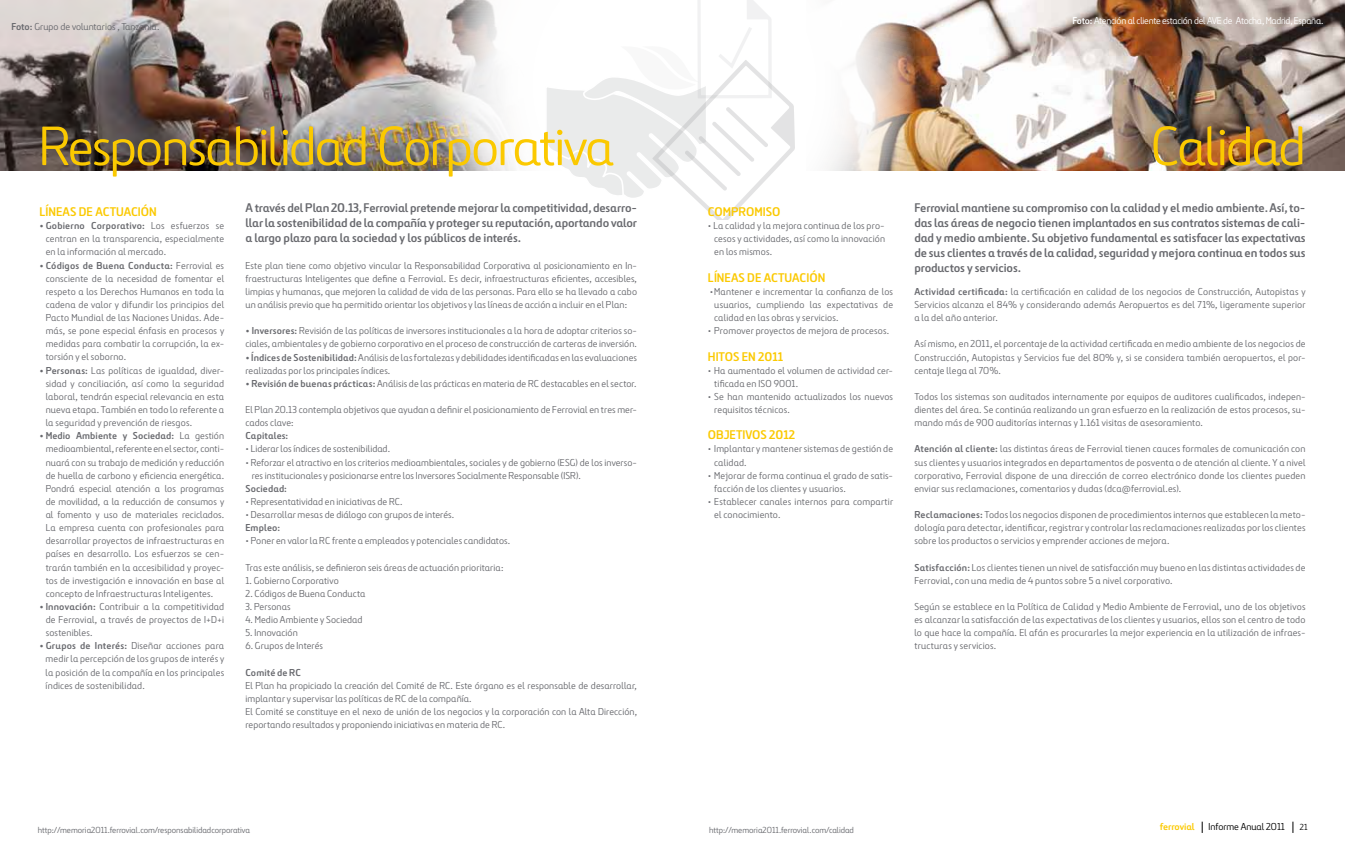
<style>
.page{position:relative;width:1345px;height:861px;background:#fff}
.page>*{position:absolute;margin:0;border:0;box-sizing:border-box;transform-origin:0 0}
.t1{font:55px "Ferrovial";letter-spacing:-.03em;color:#fbc900}
.t2{font:700 12.5px/15px "Ferrovial";letter-spacing:-.01em;color:#68696e;text-align:justify}
.t3{font:700 12.5px "Ferrovial";color:#fbc900}
.t4{font:10px/13.1px "Ferrovial";letter-spacing:.015em;color:#68696e;text-align:justify}
.t5{font:10px "Ferrovial";letter-spacing:-.02em;color:#fff}
.t6{font:700 10px "Ferrovial";letter-spacing:.01em;color:#68696e}
.t7{font:10px "Ferrovial";color:#000}
.t8{font:700 10px "Ferrovial";color:#fbc900}
.t9{font:8.75px "Ferrovial";color:#68696e}
.t10{font:8.75px "Ferrovial";color:#000}
.s1{font-weight:700}
</style>
<div class="page">
<img style="left:0;top:0;width:433px;height:170px">
<img style="left:914px;top:0;width:430px;height:170px">
<svg style="left:433px;top:0;width:481px;height:171px;fill:#f8f6f6"></svg>
<svg style="left:544px;top:0;width:251px;height:220px"></svg>
<p class="t4" style="left:11px;top:20px;width:150px"><span class="s1">Foto:</span> Grupo de voluntarios , Tanzania.</p>
<p class="t5" style="left:1072px;top:14px;width:253px"><span class="s1">Foto:</span> Atención al cliente estación del AVE de Atocha, Madrid, España.</p>
<h1 class="t1" style="left:39px;top:112px;width:576px">Responsabilidad Corporativa</h1>
<p class="t3" style="left:39px;top:204px;width:119px">Líneas de actuaci ón</p>
<p class="t4" style="left:46px;top:219px;width:180px;text-indent:-6px"><span class="s1">• Gobierno Corporativo:</span> Los esfuerzos se centran en la transparencia, especialmente en la información al mercado.</p>
<p class="t4" style="left:46px;top:258px;width:180px;text-indent:-6px"><span class="s1">• Códigos de Buena Conducta:</span> Ferrovial es consciente de la necesidad de fomentar el respeto a los Derechos Humanos en toda la cadena de valor y difundir los principios del Pacto Mundial de las Naciones Unidas. Ade&shy;más, se pone especial énfasis en procesos y medidas para combatir la corrupción, la ex&shy;torsión y el soborno.</p>
<p class="t4" style="left:46px;top:363px;width:180px;text-indent:-6px"><span class="s1">• Personas:</span> Las políticas de igualdad, diver&shy;sidad y conciliación, así como la seguridad laboral, tendrán especial relevancia en esta nueva etapa. También en todo lo referente a la seguridad y prevención de riesgos.</p>
<p class="t4" style="left:46px;top:429px;width:180px;text-indent:-6px"><span class="s1">• Medio Ambiente y Sociedad:</span> La gestión medioambiental, referente en el sector, conti&shy;nuará con su trabajo de medición y reducción de huella de carbono y eficiencia energética.<br>Pondrá especial atención a los programas de movilidad, a la reducción de consumos y al fomento y uso de materiales reciclados.<br>La empresa cuenta con profesionales para desarrollar proyectos de infraestructuras en países en desarrollo. Los esfuerzos se cen&shy;trarán también en la accesibilidad y proyec&shy;tos de investigación e innovación en base al concepto de Infraestructuras Inteligentes.</p>
<p class="t4" style="left:46px;top:599px;width:180px;text-indent:-6px"><span class="s1">• Innovación:</span> Contribuir a la competitividad de Ferrovial, a través de proyectos de I+D+i sostenibles.</p>
<p class="t4" style="left:46px;top:639px;width:180px;text-indent:-6px"><span class="s1">• Grupos de Interés:</span> Diseñar acciones para medir la percepción de los grupos de interés y la posición de la compañía en los principales índices de sostenibilidad.</p>
<p class="t2" style="left:245px;top:200px;width:393px">A través del Plan 20.13, Ferrovial pretende mejorar la competitividad, desarro&shy;llar la sostenibilidad de la compañía y proteger su reputación, aportando valor a largo plazo para la sociedad y los públicos de interés.</p>
<p class="t4" style="left:245px;top:258px;width:393px">Este plan tiene como objetivo vincular la Responsabilidad Corporativa al posicionamiento en In&shy;fraestructuras Inteligentes que define a Ferrovial. Es decir, infraestructuras eficientes, accesibles, limpias y humanas, que mejoren la calidad de vida de las personas. Para ello se ha llevado a cabo un análisis previo que ha permitido orientar los objetivos y las líneas de acción a incluir en el Plan:</p>
<p class="t4" style="left:245px;top:324px;width:393px"><span class="s1">• Inversores:</span> Revisión de las políticas de inversores institucionales a la hora de adoptar criterios so&shy;ciales, ambientales y de gobierno corporativo en el proceso de construcción de carteras de inversión.</p>
<p class="t4" style="left:245px;top:350px;width:393px"><span class="s1">• Índices de Sostenibilidad:</span> Análisis de las fortalezas y debilidades identificadas en las evaluaciones realizadas por los principales índices.</p>
<p class="t4" style="left:245px;top:376px;width:393px"><span class="s1">• Revisión de buenas prácticas:</span> Análisis de las prácticas en materia de RC destacables en el sector.</p>
<p class="t4" style="left:245px;top:403px;width:393px">El Plan 20.13 contempla objetivos que ayudan a definir el posicionamiento de Ferrovial en tres mer&shy;cados clave:</p>
<p class="t6" style="left:245px;top:429px;width:44px">Capitales:</p>
<p class="t4" style="left:245px;top:442px;width:146px">• Liderar los índices de sostenibilidad.</p>
<p class="t4" style="left:252px;top:455px;width:387px;text-indent:-6px">• Reforzar el atractivo en los criterios medioambientales, sociales y de gobierno (ESG) de los inverso&shy;res institucionales y posicionarse entre los Inversores Socialmente Responsable (ISR).</p>
<p class="t6" style="left:245px;top:482px;width:43px">Sociedad:</p>
<p class="t4" style="left:245px;top:494px;width:159px">• Representatividad en iniciativas de RC.</p>
<p class="t4" style="left:245px;top:508px;width:210px">• Desarrollar mesas de diálogo con grupos de interés.</p>
<p class="t6" style="left:245px;top:521px;width:36px">Empleo:</p>
<p class="t4" style="left:245px;top:534px;width:266px">• Poner en valor la RC frente a empleados y potenciales candidatos.</p>
<p class="t4" style="left:245px;top:560px;width:259px">Tras este análisis, se definieron seis áreas de actuación prioritaria:</p>
<p class="t4" style="left:245px;top:573px;width:95px">1. Gobierno Corporativo</p>
<p class="t4" style="left:245px;top:586px;width:121px">2. Códigos de Buena Conducta</p>
<p class="t4" style="left:245px;top:599px;width:47px">3. Personas</p>
<p class="t4" style="left:245px;top:613px;width:119px">4. Medio Ambiente y Sociedad</p>
<p class="t4" style="left:245px;top:626px;width:54px">5. Innovación</p>
<p class="t4" style="left:245px;top:639px;width:79px">6. Grupos de Interés</p>
<p class="t6" style="left:245px;top:665px;width:57px">Comité de RC</p>
<p class="t4" style="left:245px;top:678px;width:393px;text-align:left">El Plan ha propiciado la creación del Comité de RC. Este órgano es el responsable de desarrollar, implantar y supervisar las políticas de RC de la compañía.<br>El Comité se constituye en el nexo de unión de los negocios y la corporación con la Alta Dirección, reportando resultados y proponiendo iniciativas en materia de RC.</p>
<p class="t3" style="left:708px;top:204px;width:24px">Compr</p>
<p class="t3" style="left:746px;top:204px;width:36px">omiso</p>
<p class="t4" style="left:714px;top:219px;width:172px;text-indent:-6px">• La calidad y la mejora continua de los pro&shy;cesos y actividades, así como la innovación en los mismos.</p>
<p class="t3" style="left:708px;top:269px;width:119px">Líneas de actuaci ón</p>
<p class="t4" style="left:714px;top:284px;width:180px;text-indent:-4px">•Mantener e incrementar la confianza de los usuarios, cumpliendo las expectativas de calidad en las obras y servicios.</p>
<p class="t4" style="left:708px;top:324px;width:183px">• Promover proyectos de mejora de procesos.</p>
<p class="t3" style="left:708px;top:348px;width:77px">Hitos en 2011</p>
<p class="t4" style="left:714px;top:363px;width:180px;text-indent:-6px">• Ha aumentado el volumen de actividad cer&shy;tificada en ISO 9001.</p>
<p class="t4" style="left:714px;top:389px;width:180px;text-indent:-6px">• Se han mantenido actualizados los nuevos requisitos técnicos.</p>
<p class="t3" style="left:708px;top:427px;width:89px">Obj etivos 2012</p>
<p class="t4" style="left:714px;top:442px;width:180px;text-indent:-6px">• Implantar y mantener sistemas de gestión de calidad.</p>
<p class="t4" style="left:714px;top:468px;width:180px;text-indent:-6px">• Mejorar de forma continua el grado de satis&shy;facción de los clientes y usuarios.</p>
<p class="t4" style="left:714px;top:494px;width:180px;text-indent:-6px">• Establecer canales internos para compartir el conocimiento.</p>
<h1 class="t1" style="left:1150px;top:112px;width:156px">Calidad</h1>
<p class="t2" style="left:914px;top:200px;width:392px">Ferrovial mantiene su compromiso con la calidad y el medio ambiente. Así, to&shy;das las áreas de negocio tienen implantados en sus contratos sistemas de cali&shy;dad y medio ambiente. Su objetivo fundamental es satisfacer las expectativas de sus clientes a través de la calidad, seguridad y mejora continua en todos sus productos y servicios.</p>
<p class="t4" style="left:914px;top:284px;width:393px"><span class="s1">Actividad certificada:</span> la certificación en calidad de los negocios de Construcción, Autopistas y Servicios alcanza el 84% y considerando además Aeropuertos es del 71%, ligeramente superior a la del año anterior.</p>
<p class="t4" style="left:914px;top:337px;width:392px">Así mismo, en 2011, el porcentaje de la actividad certificada en medio ambiente de los negocios de Construcción, Autopistas y Servicios fue del 80% y, si se considera también aeropuertos, el por&shy;centaje llega al 70%.</p>
<p class="t4" style="left:914px;top:389px;width:392px">Todos los sistemas son auditados internamente por equipos de auditores cualificados, indepen&shy;dientes del área. Se continúa realizando un gran esfuerzo en la realización de estos procesos, su&shy;mando más de 900 auditorías internas y 1.161 visitas de asesoramiento.</p>
<p class="t4" style="left:914px;top:442px;width:393px"><span class="s1">Atención al cliente:</span> las distintas áreas de Ferrovial tienen cauces formales de comunicación con sus clientes y usuarios integrados en departamentos de posventa o de atención al cliente. Y a nivel corporativo, Ferrovial dispone de una dirección de correo electrónico donde los clientes pueden enviar sus reclamaciones, comentarios y dudas (dca@ferrovial.es).</p>
<p class="t4" style="left:914px;top:508px;width:393px"><span class="s1">Reclamaciones:</span> Todos los negocios disponen de procedimientos internos que establecen la meto&shy;dología para detectar, identificar, registrar y controlar las reclamaciones realizadas por los clientes sobre los productos o servicios y emprender acciones de mejora.</p>
<p class="t4" style="left:914px;top:560px;width:392px"><span class="s1">Satisfacción:</span> Los clientes tienen un nivel de satisfacción muy bueno en las distintas actividades de<br>Ferrovial, con una media de 4 puntos sobre 5 a nivel corporativo.</p>
<p class="t4" style="left:914px;top:599px;width:392px">Según se establece en la Política de Calidad y Medio Ambiente de Ferrovial, uno de los objetivos es alcanzar la satisfacción de las expectativas de los clientes y usuarios, ellos son el centro de todo lo que hace la compañía. El afán es procurarles la mejor experiencia en la utilización de infraes&shy;tructuras y servicios.</p>
<p class="t9" style="left:38px;top:824px;width:214px">http://memoria2011.ferrovial.com/responsabilidadcorporativa</p>
<p class="t9" style="left:709px;top:824px;width:146px">http://memoria2011.ferrovial.com/calidad</p>
<p class="t8" style="left:1159px;top:820px;width:37px">ferrovial</p>
<p class="t7" style="left:1208px;top:820px;width:78px">Informe Anual 2011</p>
<p class="t10" style="left:1299px;top:821px;width:9px">21</p>
</div>
